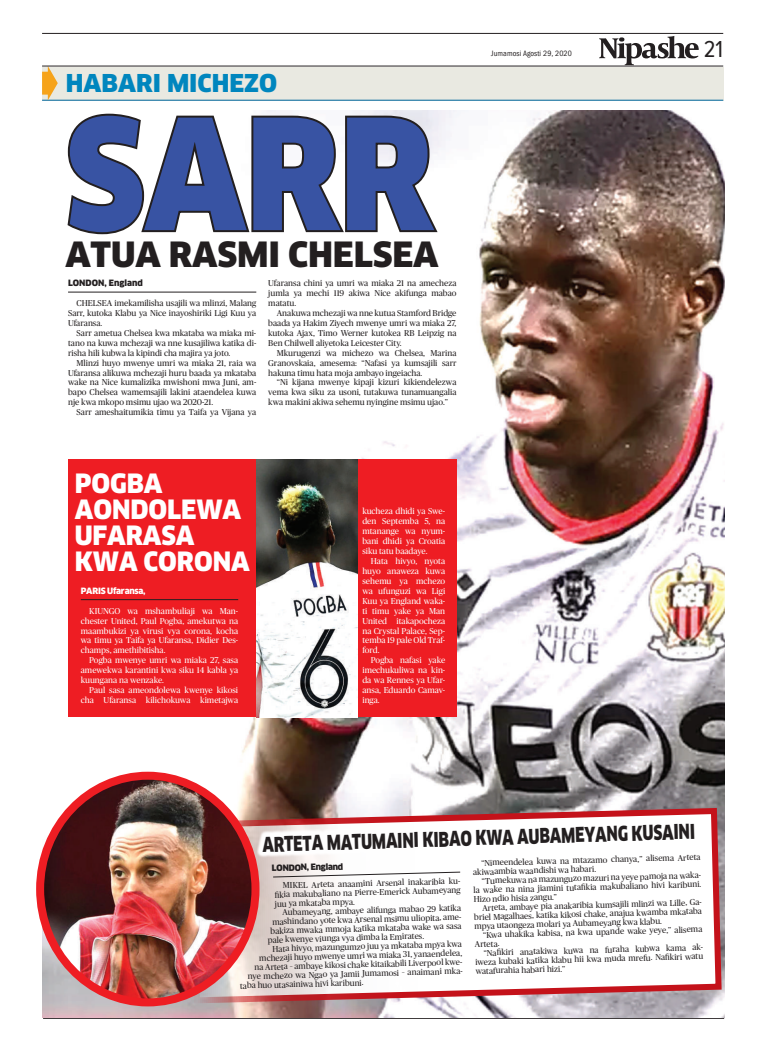
<style>
.page{position:relative;width:770px;height:1063px;background:#fff}
.page>*{position:absolute;margin:0;border:0;box-sizing:border-box;transform-origin:0 0}
.t1{font:900 150px "Clan OSF";color:#3853a3;scale:.91 1}
.t2{font:900 34px "Clan OSF";letter-spacing:-.005em;color:#231f20}
.t3{font:900 26px/26px "Clan OSF";letter-spacing:-.005em;color:#fff;scale:.96 1}
.t4{font:900 24px "Clan OSF";color:#0086be}
.t5{font:24px "Proxima Nova Cond";color:#231f20}
.t6{font:900 20px "Clan OSF";color:#231f20;scale:.76 1}
.t7{font:8.5px/9.9px "Publico";color:#231f20;text-align:justify}
.t8{font:8.5px/9.9px "Publico";color:#fff;text-align:justify}
.t9{font:900 8.5px "Clan";color:#231f20}
.t10{font:900 8.5px "Clan";letter-spacing:-.03em;color:#fff}
.t11{font:condensed 8px "Franklin Gothic";letter-spacing:.01em;color:#231f20}
</style>
<div class="page">
<div style="left:42px;top:67px;width:681px;height:33px;background:#e9e9e1"></div>
<hr style="left:42px;top:100px;width:681px;height:1px;background:#00689e">
<svg style="left:42px;top:67px;width:16px;height:33px"></svg>
<hr style="left:42px;top:33px;width:681px;height:1px;background:#231f20">
<hr style="left:42px;top:66px;width:681px;height:1px;background:#231f20">
<svg style="left:599px;top:36px;width:99px;height:29px"></svg>
<hr style="left:43px;top:1018px;width:681px;height:1px;background:#231f20">
<img style="left:42px;top:110px;width:682px;height:908px">
<svg style="left:65px;top:112px;width:376px;height:124px"></svg>
<div style="left:61px;top:273px;width:402px;height:150px;background:#fff"></div>
<hr style="left:68px;top:292px;width:188px;height:1px;background:#231f20">
<svg style="left:188px;top:807px;width:534px;height:197px"></svg>
<svg style="left:273px;top:872px;width:187px;height:5px"></svg>
<img style="left:40px;top:776px;width:215px;height:226px">
<div style="left:36px;top:772px;width:223px;height:234px;border:8px solid #ee1d23;border-radius:50%"></div>
<svg style="left:256px;top:817px;width:445px;height:42px"></svg>
<div style="left:68px;top:459px;width:388px;height:258px;background:#ee1d23"></div>
<hr style="left:81px;top:599px;width:157px;height:1px;background:#231f20">
<img style="left:256px;top:459px;width:101px;height:258px">
<h3 class="t4" style="left:66px;top:70px;width:213px">HABARI MICHEZO</h3>
<h1 class="t1" style="left:65px;top:91px;width:194px">SARR</h1>
<h2 class="t2" style="left:65px;top:236px;width:126px">ATUA RASMI</h2>
<h2 class="t2" style="left:288px;top:236px;width:108px">CHELSEA</h2>
<p class="t9" style="left:68px;top:278px;width:76px">LONDON, England</p>
<p class="t7" style="left:68px;top:298px;width:190px;text-indent:8px">CHELSEA imekamilisha usajili wa mlinzi, Malang Sarr, kutoka Klabu ya Nice inayoshiriki Ligi Kuu ya Ufaransa.</p>
<p class="t7" style="left:68px;top:328px;width:190px;text-indent:8px">Sarr ametua Chelsea kwa mkataba wa miaka mi&shy;tano na kuwa mchezaji wa nne kusajiliwa katika di&shy;risha hili kubwa la kipindi cha majira ya joto.</p>
<p class="t7" style="left:68px;top:358px;width:190px;text-indent:8px">Mlinzi huyo mwenye umri wa miaka 21, raia wa Ufaransa alikuwa mchezaji huru baada ya mkataba wake na Nice kumalizika mwishoni mwa Juni, am&shy;bapo Chelsea wamemsajili lakini ataendelea kuwa nje kwa mkopo msimu ujao wa 2020-21.</p>
<p class="t7" style="left:77px;top:407px;width:181px">Sarr ameshaitumikia timu ya Taifa ya Vijana ya</p>
<p class="t7" style="left:268px;top:278px;width:190px">Ufaransa chini ya umri wa miaka 21 na amecheza jumla ya mechi 119 akiwa Nice akifunga mabao matatu.</p>
<p class="t7" style="left:268px;top:308px;width:190px;text-indent:8px">Anakuwa mchezaji wa nne kutua Stamford Bridge baada ya Hakim Ziyech mwenye umri wa miaka 27, kutoka Ajax, Timo Werner kutokea RB Leipzig na Ben Chilwell aliyetoka Leicester City.</p>
<p class="t7" style="left:268px;top:348px;width:190px;text-indent:8px">Mkurugenzi wa michezo wa Chelsea, Marina Granovskaia, amesema: “Nafasi ya kumsajili sarr hakuna timu hata moja ambayo ingeiacha.</p>
<p class="t7" style="left:268px;top:378px;width:190px;text-indent:8px">“Ni kijana mwenye kipaji kizuri kikiendelezwa vema kwa siku za usoni, tutakuwa tunamuangalia kwa makini akiwa sehemu nyingine msimu ujao.”</p>
<h3 class="t3" style="left:75px;top:470px;width:175px">POGBA<br>AONDOLEWA<br>UFARASA<br>KWA CORO</h3>
<h3 class="t3" style="left:213px;top:548px;width:40px">NA</h3>
<p class="t10" style="left:81px;top:586px;width:66px">PARIS Ufaransa,</p>
<p class="t8" style="left:81px;top:606px;width:159px;text-indent:8px">KIUNGO wa mshambuliaji wa Man&shy;chester United, Paul Pogba, amekutwa na maambukizi ya virusi vya corona, kocha wa timu ya Taifa ya Ufaransa, Didier Des&shy;champs, amethibitisha.</p>
<p class="t8" style="left:81px;top:655px;width:159px;text-indent:8px">Pogba mwenye umri wa miaka 27, sasa amewekwa karantini kwa siku 14 kabla ya kuungana na wenzake.</p>
<p class="t8" style="left:81px;top:685px;width:159px;text-align:right">Paul sasa ameondolewa kwenye kikosi cha Ufaransa kilichokuwa kimetajwa</p>
<p class="t8" style="left:362px;top:507px;width:84px">kucheza dhidi ya Swe&shy;den Septemba 5, na mtanange wa nyum&shy;bani dhidi ya Croatia siku tatu baadaye.</p>
<p class="t8" style="left:362px;top:556px;width:84px;text-indent:8px">Hata hivyo, nyota huyo anaweza kuwa sehemu ya mchezo wa ufunguzi wa Ligi Kuu ya England waka&shy;ti timu yake ya Man United itakapocheza na Crystal Palace, Sep&shy;temba 19 pale Old Traf&shy;ford.</p>
<p class="t8" style="left:362px;top:655px;width:84px;text-indent:8px">Pogba nafasi yake imechukuliwa na kin&shy;da wa Rennes ya Ufar&shy;ansa, Eduardo Camav&shy;inga.</p>
<p class="t11" style="left:491px;top:49px;width:82px">Jumamosi Agosti 29, 2020</p>
<h3 class="t5" style="left:703px;top:38px;width:21px">21</h3>
<h3 class="t6" style="left:262px;top:834px;width:240px;rotate:-2deg">ARTETA MA TUMAI NIKIBAO</h3>
<h3 class="t6" style="left:475px;top:827px;width:99px;rotate:-2deg">KWA AUBAME</h3>
<h3 class="t6" style="left:584px;top:824px;width:153px;rotate:-2deg">YANG KUSAI NI</h3>
<p class="t9" style="left:272px;top:863px;width:73px;rotate:-1deg">LONDON, England</p>
<p class="t7" style="left:274px;top:880px;width:189px;line-height:9.3px;text-align:left;text-indent:8px;rotate:-1deg">MIKEL Arteta anaamini Arsenal inakaribia ku&shy;fi kia makubaliano na Pierre-Emerick Aubameyang juu ya mkataba mpya.</p>
<p class="t7" style="left:282px;top:907px;width:180px;rotate:-1deg">Aubameyang, ambaye alifunga mabao 29 katika</p>
<p class="t7" style="left:272px;top:916px;width:192px;rotate:-1deg">mashindano yote kwa Arsenal msimu uliopita, ame-</p>
<p class="t7" style="left:270px;top:925px;width:193px;rotate:-1deg">bakiza mwaka mmoja katika mkataba wake wa sasa</p>
<p class="t7" style="left:268px;top:934px;width:158px;rotate:-1deg">pale kwenye viunga vya dimba la Emirates.</p>
<p class="t7" style="left:272px;top:943px;width:191px;rotate:-1deg">Hata hivyo, mazungumzo juu ya mkataba mpya kwa</p>
<p class="t7" style="left:259px;top:952px;width:204px;rotate:-1deg">mchezaji huyo mwenye umri wa miaka 31, yanaendelea,</p>
<p class="t7" style="left:254px;top:961px;width:211px;rotate:-1deg">na Arteta – ambaye kikosi chake kitaikabili Liverpool kwe-</p>
<p class="t7" style="left:248px;top:971px;width:218px;rotate:-1deg">nye mchezo wa Ngao ya Jamii Jumamosi – anaimani mka-</p>
<p class="t7" style="left:240px;top:980px;width:125px;rotate:-1deg">taba huo utasainiwa hivi karibuni.</p>
<p class="t7" style="left:473px;top:857px;width:229px;line-height:9.5px;text-indent:8px;rotate:-1deg">“Nimeendelea kuwa na mtazamo chanya,” alisema Arteta akiwaambia waandishi wa habari.</p>
<p class="t7" style="left:473px;top:875px;width:231px;line-height:9.3px;text-align:left;text-indent:8px;rotate:-1deg">“Tumekuwa na mazunguzo mazuri na yeye pamoja na waka&shy;la wake na nina jiamini tutafi kia makubaliano hivi karibuni.<br>Hizo ndio hisia zangu.”</p>
<p class="t7" style="left:474px;top:902px;width:231px;line-height:9.1px;text-align:left;text-indent:8px;rotate:-1deg">Arteta, ambaye pia anakaribia kumsajili mlinzi wa Lille, Ga&shy;briel Magalhaes, katika kikosi chake, anajua kwamba mkataba mpya utaongeza molari ya Aubameyang kwa klabu.</p>
<p class="t7" style="left:474px;top:929px;width:229px;text-indent:8px;rotate:-1deg">“Kwa uhakika kabisa, na kwa upande wake yeye,” alisema<br>Arteta.</p>
<p class="t7" style="left:475px;top:948px;width:231px;line-height:9.2px;text-align:left;text-indent:8px;rotate:-1deg">“Nafi kiri anatakiwa kuwa na furaha kubwa kama ak&shy;iweza kubaki katika klabu hii kwa muda mrefu. Nafi kiri watu watafurahia habari hizi.”</p>
</div>
